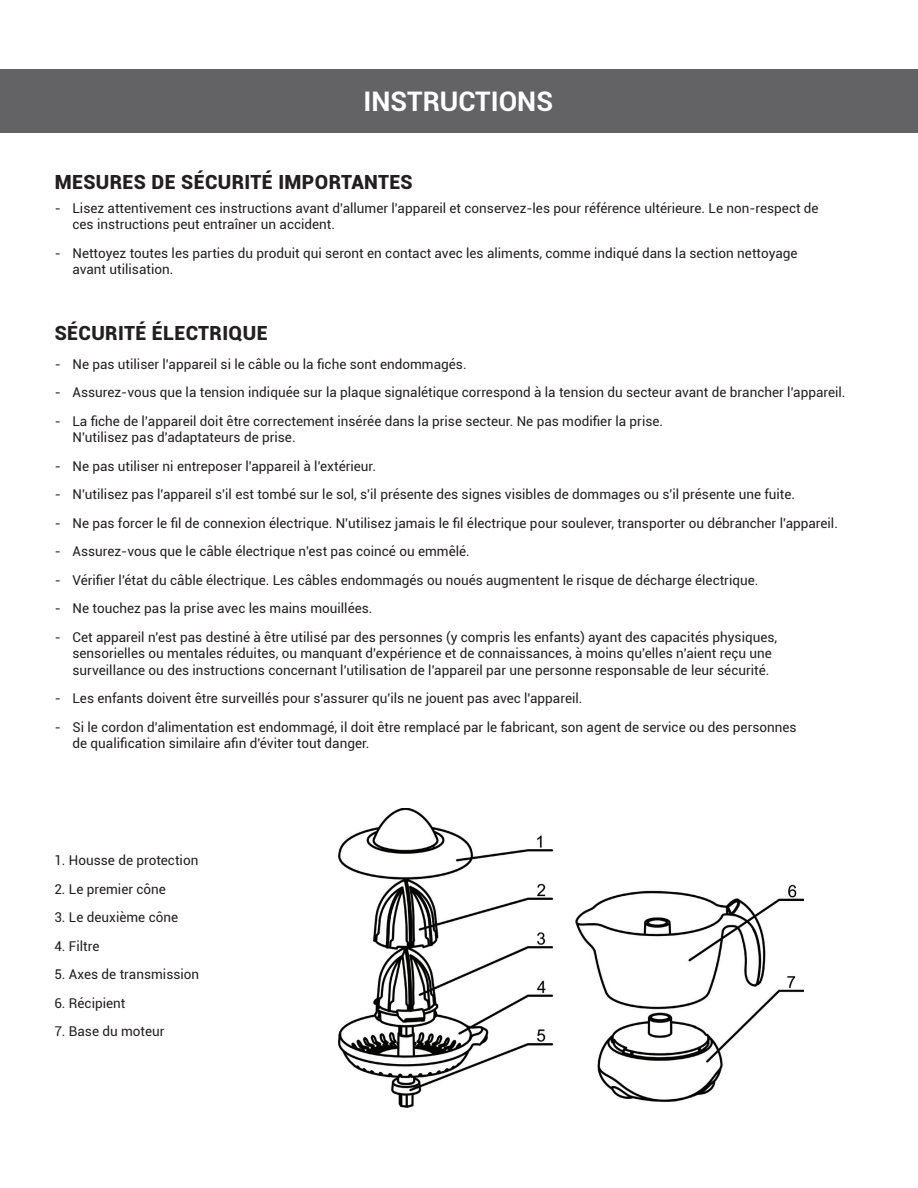
<style>
.page{position:relative;width:918px;height:1188px;background:#fff}
.page>*{position:absolute;margin:0;border:0;box-sizing:border-box;transform-origin:0 0}
.t1{font:700 27px "Roboto";color:#fff}
.t2{font:900 19.5px "Roboto";letter-spacing:.02em;color:#231f20}
.t3{font:13.5px/16.5px "Roboto";color:#231f20}
</style>
<div class="page">
<div style="left:0;top:69px;width:918px;height:64px;background:#636366"></div>
<img style="left:338px;top:808px;width:466px;height:299px">
<h1 class="t1" style="left:364px;top:82px;width:191px">INSTRUCTIONS</h1>
<h2 class="t2" style="left:55px;top:168px;width:360px">MESURES DE SÉCURITÉ IMPORTANTES</h2>
<p class="t3" style="left:73px;top:199px;width:748px;text-indent:-18px">- Lisez attentivement ces instructions avant d'allumer l'appareil et conservez-les pour référence ultérieure. Le non-respect de ces instructions peut entraîner un accident.</p>
<p class="t3" style="left:73px;top:244px;width:727px;text-indent:-18px">- Nettoyez toutes les parties du produit qui seront en contact avec les aliments, comme indiqué dans la section nettoyage avant utilisation.</p>
<h2 class="t2" style="left:55px;top:320px;width:214px">SÉCURITÉ ÉLECTRIQUE</h2>
<p class="t3" style="left:55px;top:355px;width:413px">- Ne pas utiliser l'appareil si le câble ou la fiche sont endommagés.</p>
<p class="t3" style="left:55px;top:384px;width:792px">- Assurez-vous que la tension indiquée sur la plaque signalétique correspond à la tension du secteur avant de brancher l'appareil.</p>
<p class="t3" style="left:73px;top:412px;width:592px;text-indent:-18px">- La fiche de l’appareil doit être correctement insérée dans la prise secteur. Ne pas modifier la prise.<br>N'utilisez pas d'adaptateurs de prise.</p>
<p class="t3" style="left:55px;top:457px;width:323px">- Ne pas utiliser ni entreposer l'appareil à l'extérieur.</p>
<p class="t3" style="left:55px;top:486px;width:742px">- N'utilisez pas l'appareil s'il est tombé sur le sol, s'il présente des signes visibles de dommages ou s'il présente une fuite.</p>
<p class="t3" style="left:55px;top:514px;width:785px">- Ne pas forcer le fil de connexion électrique. N'utilisez jamais le fil électrique pour soulever, transporter ou débrancher l'appareil.</p>
<p class="t3" style="left:55px;top:543px;width:417px">- Assurez-vous que le câble électrique n'est pas coincé ou emmêlé.</p>
<p class="t3" style="left:55px;top:571px;width:705px">- Vérifier l'état du câble électrique. Les câbles endommagés ou noués augmentent le risque de décharge électrique.</p>
<p class="t3" style="left:55px;top:600px;width:319px">- Ne touchez pas la prise avec les mains mouillées.</p>
<p class="t3" style="left:73px;top:628px;width:706px;text-indent:-18px">- Cet appareil n'est pas destiné à être utilisé par des personnes (y compris les enfants) ayant des capacités physiques, sensorielles ou mentales réduites, ou manquant d'expérience et de connaissances, à moins qu'elles n'aient reçu une surveillance ou des instructions concernant l'utilisation de l'appareil par une personne responsable de leur sécurité.</p>
<p class="t3" style="left:55px;top:690px;width:529px">- Les enfants doivent être surveillés pour s'assurer qu'ils ne jouent pas avec l'appareil.</p>
<p class="t3" style="left:73px;top:718px;width:726px;text-indent:-18px">- Si le cordon d'alimentation est endommagé, il doit être remplacé par le fabricant, son agent de service ou des personnes de qualification similaire afin d'éviter tout danger.</p>
<p class="t3" style="left:54px;top:852px;width:145px">1. Housse de protection</p>
<p class="t3" style="left:54px;top:880px;width:113px">2. Le premier cône</p>
<p class="t3" style="left:54px;top:909px;width:125px">3. Le deuxième cône</p>
<p class="t3" style="left:54px;top:937px;width:47px">4. Filtre</p>
<p class="t3" style="left:54px;top:966px;width:146px">5. Axes de transmission</p>
<p class="t3" style="left:54px;top:994px;width:73px">6. Récipient</p>
<p class="t3" style="left:54px;top:1023px;width:112px">7. Base du moteur</p>
</div>
